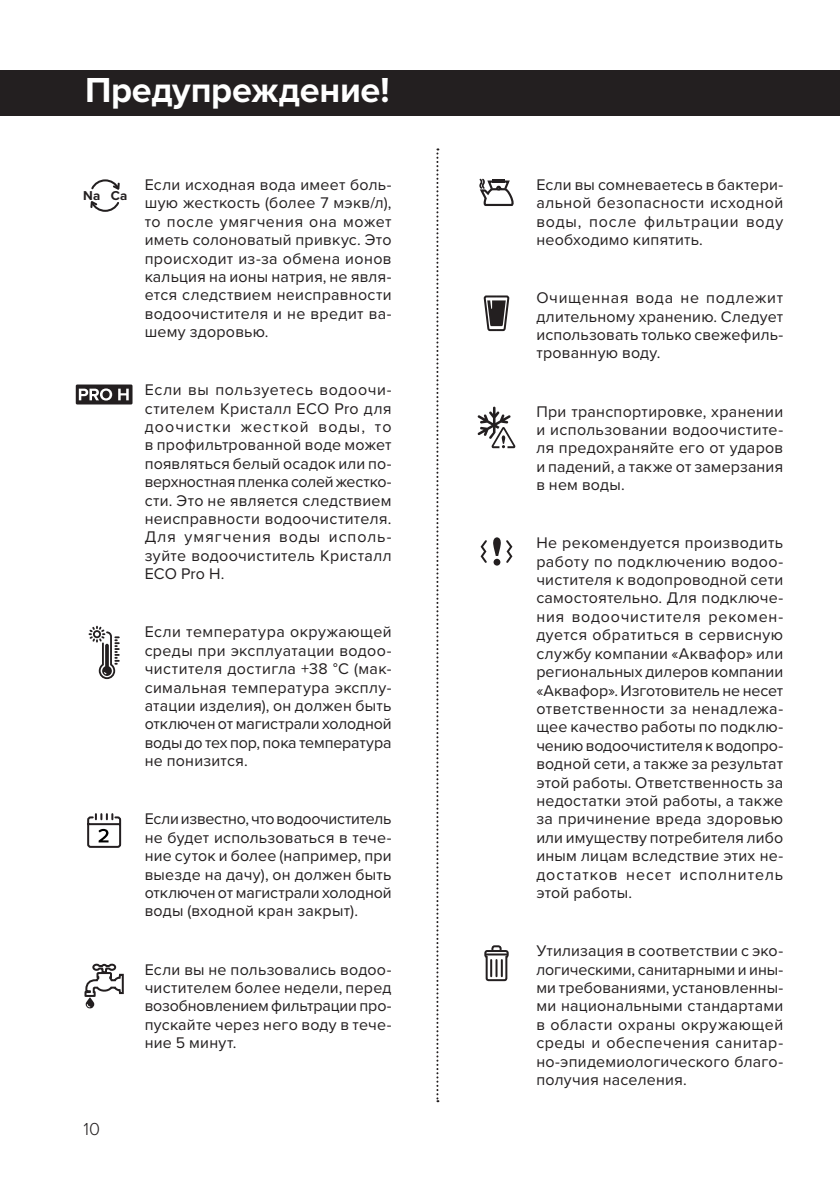
<style>
.page{position:relative;width:840px;height:1191px;background:#fff}
.page>*{position:absolute;margin:0;border:0;box-sizing:border-box;transform-origin:0 0}
.zagolovok_a{font:700 36px "Proxima Nova";letter-spacing:-.01em;color:#fff}
.t1{font:300 18px "Proxima Nova";color:#231f20}
.text_a{font:16px/18.4px "Proxima Nova";letter-spacing:.015em;color:#231f20;text-align:justify}
.text_a-2{font:700 13.4px "Proxima Nova";color:#231f20}
</style>
<div class="page">
<div style="left:0;top:70px;width:839px;height:45px;background:#231f20"></div>
<svg style="left:436px;top:148px;width:2px;height:954px"></svg>
<svg style="left:88px;top:625px;width:31px;height:55px"></svg>
<svg style="left:477px;top:406px;width:38px;height:42px"></svg>
<svg style="left:480px;top:537px;width:33px;height:28px"></svg>
<svg style="left:483px;top:295px;width:27px;height:37px"></svg>
<div style="left:76px;top:384px;width:56px;height:20px;background:#231f20"></div>
<svg style="left:79px;top:388px;width:50px;height:12px"></svg>
<svg style="left:87px;top:813px;width:35px;height:35px"></svg>
<svg style="left:479px;top:178px;width:35px;height:28px"></svg>
<svg style="left:484px;top:945px;width:25px;height:37px"></svg>
<svg style="left:90px;top:201px;width:29px;height:11px"></svg>
<svg style="left:91px;top:179px;width:29px;height:11px"></svg>
<svg style="left:84px;top:963px;width:40px;height:45px"></svg>
<p class="zagolovok_a" style="left:85px;top:63px;width:306px">Предупреждение!</p>
<p class="text_a-2" style="left:83px;top:186px;width:19px">Na</p>
<p class="text_a-2" style="left:111px;top:186px;width:18px">Ca</p>
<p class="text_a" style="left:145px;top:175px;width:248px">Если исходная вода имеет боль&shy;шую жесткость (более 7 мэкв/л), то после умягчения она может иметь солоноватый привкус. Это происходит из-за обмена ионов кальция на ионы натрия, не явля&shy;ется следствием неисправности водоочистителя и не вредит ва&shy;шему здоровью.</p>
<p class="text_a" style="left:145px;top:380px;width:248px">Если вы пользуетесь водоочи&shy;стителем Кристалл ECO Pro для доочистки жесткой воды, то в профильтрованной воде может появляться белый осадок или по&shy;верхностная пленка солей жестко&shy;сти. Это не является следствием неисправности водоочистителя.<br>Для умягчения воды исполь&shy;зуйте водоочиститель Кристалл ECO Pro H.</p>
<p class="text_a" style="left:145px;top:622px;width:248px">Если температура окружающей среды при эксплуатации водоо&shy;чистителя достигла +38 °С (мак&shy;симальная температура эксплу&shy;атации изделия), он должен быть отключен от магистрали холодной воды до тех пор, пока температура не понизится.</p>
<p class="text_a" style="left:145px;top:809px;width:248px">Если известно, что водоочиститель не будет использоваться в тече&shy;ние суток и более (например, при выезде на дачу), он должен быть отключен от магистрали холодной воды (входной кран закрыт).</p>
<p class="text_a" style="left:145px;top:959px;width:248px">Если вы не пользовались водоо&shy;чистителем более недели, перед возобновлением фильтрации про&shy;пускайте через него воду в тече&shy;ние 5 минут.</p>
<p class="t1" style="left:83px;top:1119px;width:18px">10</p>
<p class="text_a" style="left:536px;top:175px;width:248px">Если вы сомневаетесь в бактери&shy;альной безопасности исходной воды, после фильтрации воду необходимо кипятить.</p>
<p class="text_a" style="left:536px;top:288px;width:248px">Очищенная вода не подлежит длительному хранению. Следует использовать только свежефиль&shy;трованную воду.</p>
<p class="text_a" style="left:536px;top:401px;width:248px">При транспортировке, хранении и использовании водоочистите&shy;ля предохраняйте его от ударов и падений, а также от замерзания в нем воды.</p>
<p class="text_a" style="left:536px;top:533px;width:248px">Не рекомендуется производить работу по подключению водоо&shy;чистителя к водопроводной сети самостоятельно. Для подключе&shy;ния водоочистителя рекомен&shy;дуется обратиться в сервисную службу компании «Аквафор» или региональных дилеров компании «Аквафор». Изготовитель не несет ответственности за ненадлежа&shy;щее качество работы по подклю&shy;чению водоочистителя к водопро&shy;водной сети, а также за результат этой работы. Ответственность за недостатки этой работы, а также за причинение вреда здоровью или имуществу потребителя либо иным лицам вследствие этих не&shy;достатков несет исполнитель этой работы.</p>
<p class="text_a" style="left:536px;top:941px;width:248px">Утилизация в соответствии с эко&shy;логическими, санитарными и ины&shy;ми требованиями, установленны&shy;ми национальными стандартами в области охраны окружающей среды и обеспечения санитар&shy;но-эпидемиологического благо&shy;получия населения.</p>
</div>
